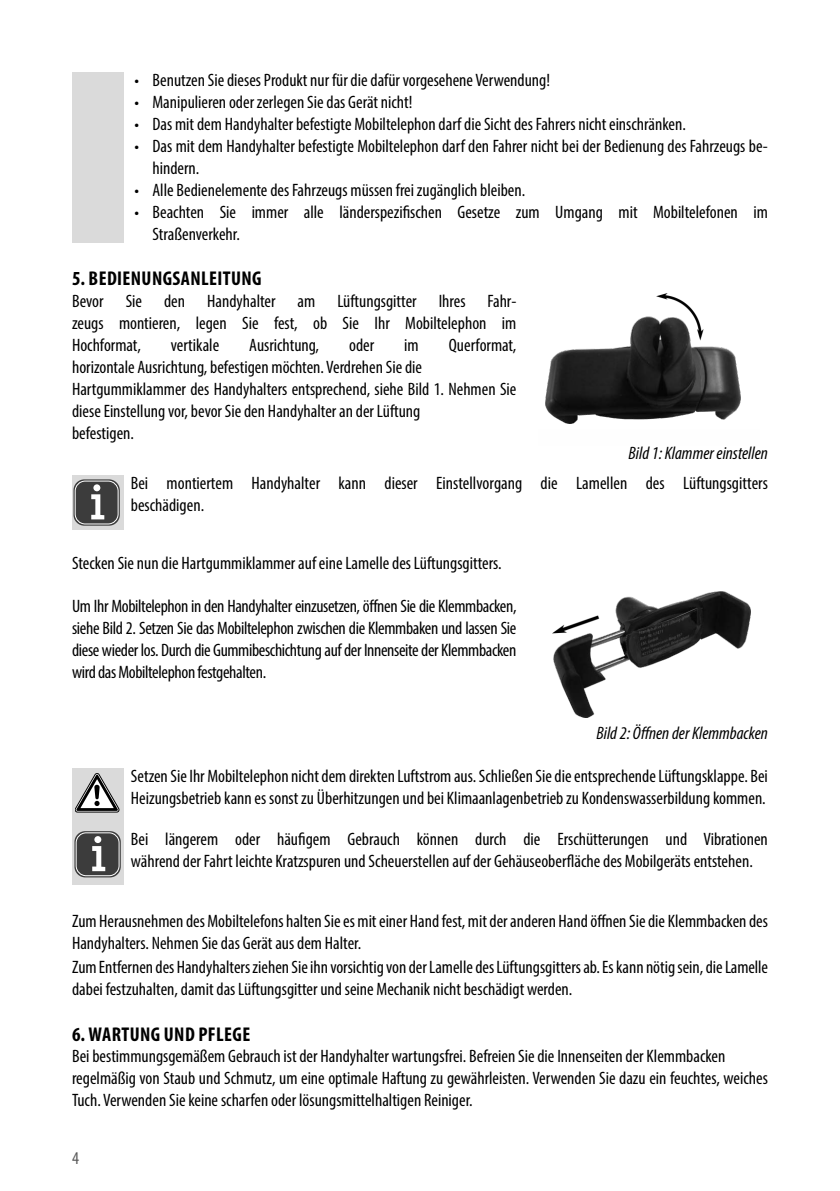
<style>
.page{position:relative;width:840px;height:1191px;background:#fff}
.page>*{position:absolute;margin:0;border:0;box-sizing:border-box;transform-origin:0 0}
.t1{font:700 condensed 20px "Myriad Pro";letter-spacing:.02em;color:#000}
.t2{font:condensed 18px/22px "Myriad Pro";color:#000}
.t3{font:italic condensed 18px "Myriad Pro";color:#000}
.t4{font:condensed 18px "Myriad Pro";color:#575757}
</style>
<div class="page">
<div style="left:72px;top:768px;width:51px;height:117px;background:#dadada"></div>
<svg style="left:76px;top:773px;width:43px;height:39px"></svg>
<div style="left:72px;top:72px;width:51px;height:170px;background:#dadada"></div>
<img style="left:545px;top:293px;width:195px;height:130px">
<img style="left:552px;top:591px;width:198px;height:126px">
<div style="left:74px;top:831px;width:47px;height:46px;background:#3c3c3c;border-radius:11px"></div>
<div style="left:76px;top:832px;width:43px;height:44px;border:1px solid #fff;border-radius:10px"></div>
<svg style="left:92px;top:846px;width:13px;height:25px"></svg>
<div style="left:94px;top:836px;width:7px;height:7px;background:#fff;border-radius:50%"></div>
<div style="left:72px;top:475px;width:51px;height:55px;background:#dadada"></div>
<div style="left:73px;top:479px;width:47px;height:46px;background:#3c3c3c;border-radius:11px"></div>
<div style="left:75px;top:481px;width:43px;height:43px;border:1px solid #fff;border-radius:10px"></div>
<svg style="left:91px;top:494px;width:13px;height:25px"></svg>
<div style="left:93px;top:484px;width:7px;height:7px;background:#fff;border-radius:50%"></div>
<p class="t2" style="left:134px;top:68px;width:417px">• Benutzen Sie dieses Produkt nur für die dafür vorgesehene Verwendung!</p>
<p class="t2" style="left:134px;top:90px;width:279px">• Manipulieren oder zerlegen Sie das Gerät nicht!</p>
<p class="t2" style="left:134px;top:112px;width:552px">• Das mit dem Handyhalter befestigte Mobiltelephon darf die Sicht des Fahrers nicht einschränken.</p>
<p class="t2" style="left:152px;top:134px;width:616px;text-indent:-18px">• Das mit dem Handyhalter befestigte Mobiltelephon darf den Fahrer nicht bei der Bedienung des Fahrzeugs be&shy;hindern.</p>
<p class="t2" style="left:134px;top:178px;width:392px">• Alle Bedienelemente des Fahrzeugs müssen frei zugänglich bleiben.</p>
<p class="t2" style="left:152px;top:200px;width:616px;text-indent:-18px">• Beachten Sie immer alle länderspezifischen Gesetze zum Umgang mit Mobiltelefonen im<br>Straßenverkehr.</p>
<p class="t1" style="left:72px;top:266px;width:191px">5. BEDIENUNGSANLEITUNG</p>
<p class="t2" style="left:72px;top:289px;width:445px;text-align:justify">Bevor Sie den Handyhalter am Lüftungsgitter Ihres Fahr&shy;zeugs montieren, legen Sie fest, ob Sie Ihr Mobiltelephon im Hochformat,</p>
<p class="t2" style="left:171px;top:333px;width:50px">vertikale</p>
<p class="t2" style="left:249px;top:333px;width:71px">Ausrichtung,</p>
<p class="t2" style="left:349px;top:333px;width:27px">oder</p>
<p class="t2" style="left:404px;top:333px;width:16px">im</p>
<p class="t2" style="left:448px;top:333px;width:69px">Querformat,</p>
<p class="t2" style="left:72px;top:355px;width:445px">horizontale Ausrichtung, befestigen möchten. Verdrehen Sie die Hartgummiklammer des Handyhalters entsprechend, siehe Bild 1. Nehmen Sie diese Einstellung vor, bevor Sie den Handyhalter an der Lüftung<br>befestigen.</p>
<p class="t3" style="left:628px;top:442px;width:141px">Bild 1: Klammer einstellen</p>
<p class="t2" style="left:131px;top:471px;width:638px">Bei montiertem Handyhalter kann dieser Einstellvorgang die Lamellen des Lüftungsgitters beschädigen.</p>
<p class="t2" style="left:72px;top:551px;width:431px">Stecken Sie nun die Hartgummiklammer auf eine Lamelle des Lüftungsgitters.</p>
<p class="t2" style="left:72px;top:595px;width:445px;text-align:justify">Um Ihr Mobiltelephon in den Handyhalter einzusetzen, öffnen Sie die Klemmbacken, siehe Bild 2. Setzen Sie das Mobiltelephon zwischen die Klemmbaken und lassen Sie diese wieder los. Durch die Gummibeschichtung auf der Innenseite der Klemmbacken wird das Mobiltelephon festgehalten.</p>
<p class="t3" style="left:596px;top:721px;width:173px">Bild 2: Öffnen der Klemmbacken</p>
<p class="t2" style="left:131px;top:764px;width:638px">Setzen Sie Ihr Mobiltelephon nicht dem direkten Luftstrom aus. Schließen Sie die entsprechende Lüftungsklappe. Bei<br>Heizungsbetrieb kann es sonst zu Überhitzungen und bei Klimaanlagenbetrieb zu Kondenswasserbildung kommen.</p>
<p class="t2" style="left:131px;top:827px;width:638px">Bei längerem oder häufigem Gebrauch können durch die Erschütterungen und Vibrationen während der Fahrt leichte Kratzspuren und Scheuerstellen auf der Gehäuseoberfläche des Mobilgeräts entstehen.</p>
<p class="t2" style="left:72px;top:910px;width:697px">Zum Herausnehmen des Mobiltelefons halten Sie es mit einer Hand fest, mit der anderen Hand öffnen Sie die Klemmbacken des<br>Handyhalters. Nehmen Sie das Gerät aus dem Halter.</p>
<p class="t2" style="left:72px;top:956px;width:697px">Zum Entfernen des Handyhalters ziehen Sie ihn vorsichtig von der Lamelle des Lüftungsgitters ab. Es kann nötig sein, die Lamelle dabei festzuhalten, damit das Lüftungsgitter und seine Mechanik nicht beschädigt werden.</p>
<p class="t1" style="left:72px;top:1022px;width:179px">6. WARTUNG UND PFLEGE</p>
<p class="t2" style="left:72px;top:1045px;width:697px">Bei bestimmungsgemäßem Gebrauch ist der Handyhalter wartungsfrei. Befreien Sie die Innenseiten der Klemmbacken regelmäßig von Staub und Schmutz, um eine optimale Haftung zu gewährleisten. Verwenden Sie dazu ein feuchtes, weiches<br>Tuch. Verwenden Sie keine scharfen oder lösungsmittelhaltigen Reiniger.</p>
<p class="t4" style="left:72px;top:1146px;width:8px">4</p>
</div>
